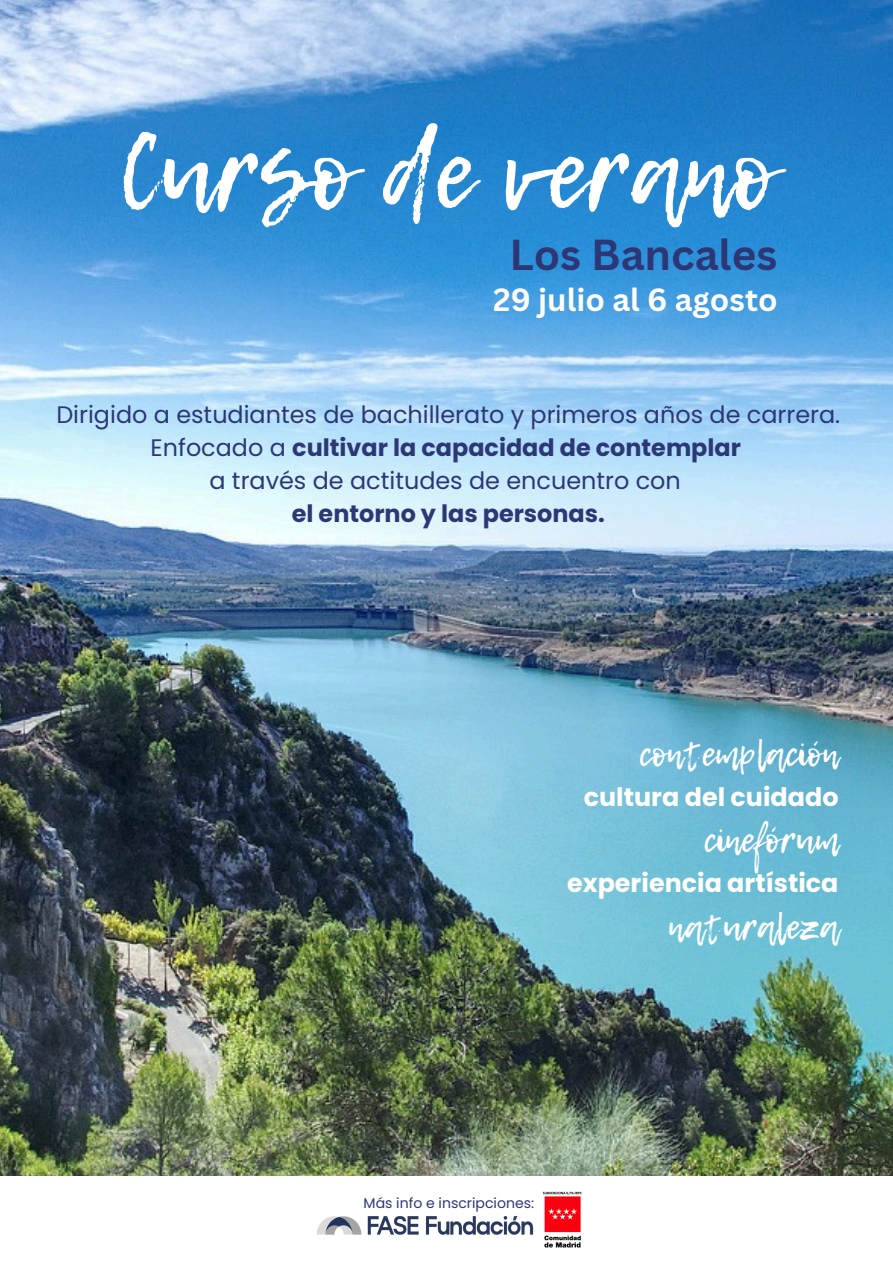
<style>
.page{position:relative;width:893px;height:1263px;background:#fff}
.page>*{position:absolute;margin:0;border:0;box-sizing:border-box;transform-origin:0 0}
.t1{font:99.6px "Lemon Tuesday";color:#fff}
.t2{font:700 42.22px "Canva Sans";color:#2d3776}
.t3{font:34.72px "Lemon Tuesday";color:#fff}
.t4{font:700 31.2px "Canva Sans";color:#fffefa}
.t5{font:700 25.42px "Poppins";color:#fffefa}
.t6{font:23.92px/32.9px "Poppins";color:#2d3776;text-align:center}
.t7{font:14.02px "Poppins";color:#2d3776}
.s1{font-weight:700}
</style>
<div class="page">
<img style="left:0;top:0;width:893px;height:1176px">
<img style="left:542px;top:1191px;width:41px;height:57px">
<img style="left:317px;top:1216px;width:217px;height:19px">
<h6 class="t1" style="left:118px;top:99px;width:659px">Curso de verano</h6>
<h5 class="t2" style="left:509px;top:224px;width:269px">Los Bancales</h5>
<h3 class="t4" style="left:493px;top:278px;width:286px">29 julio al 6 agosto</h3>
<h3 class="t6" style="left:56px;top:398px;width:785px">Dirigido a estudiantes de bachillerato y primeros años de carrera.<br>Enfocado a <span class="s1">cultivar la capacidad de contemplar<br></span>a través de actitudes de encuentro con<br><span class="s1">el entorno y las personas.</span></h3>
<h5 class="t3" style="left:639px;top:728px;width:201px">contemplación</h5>
<h3 class="t5" style="left:584px;top:779px;width:256px">cultura del cuidado</h3>
<p class="t3" style="left:704px;top:814px;width:136px">cinefórum</p>
<p class="t3" style="left:668px;top:900px;width:172px">naturaleza</p>
<p class="t5" style="left:567px;top:866px;width:273px">experiencia artística</p>
<p class="t7" style="left:364px;top:1193px;width:172px">Más info e inscripciones:</p>
</div>
